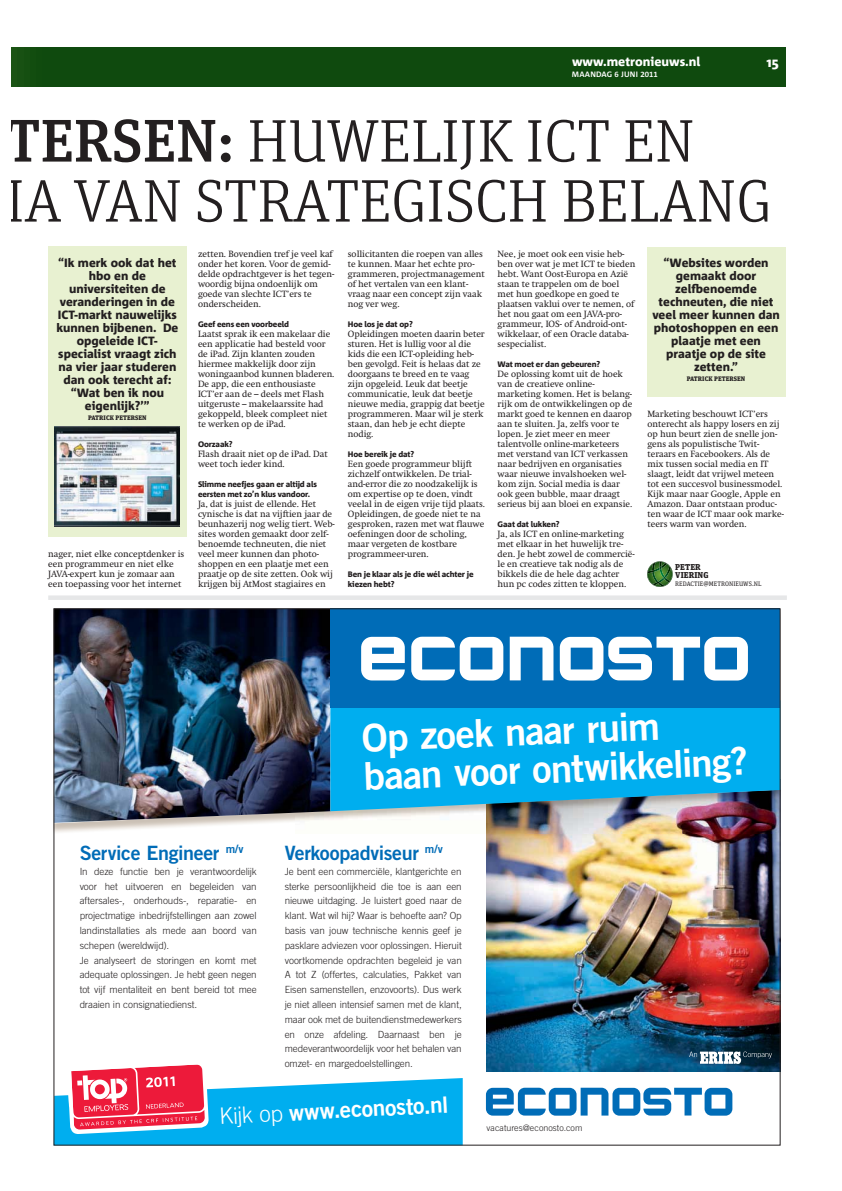
<style>
.page{position:relative;width:842px;height:1191px;background:#fff}
.page>*{position:absolute;margin:0;border:0;box-sizing:border-box;transform-origin:0 0}
.t1{font:300 60.1px/60px "Unit Slab Pro";letter-spacing:-.005em;color:#231f20}
.t2{font:38.5px/38.2px "Trade Gothic LT Std Bd 2";color:#fff}
.t3{font:22.7px "Trade Gothic LT Std Bd 2";color:#fff}
.t4{font:19.7px "Trade Gothic LT Std Bd 2";letter-spacing:-.015em;color:#006cb7}
.t5{font:800 13.5px "Corpid OT";color:#fff}
.t6{font:800 12.5px "Corpid OT";color:#fff}
.t7{font:800 12px/13px "Corpid OT";color:#231f20;text-align:center}
.t8{font:300 9.9px/14.8px "Trade Gothic LT Std";letter-spacing:-.01em;color:#231f20}
.t9{font:9px/10px "Metro Swift";color:#231f20}
.t10{font:300 8.9px "Trade Gothic LT Std";color:#231f20}
.t11{font:900 8.5px/8px "Unit Slab Pro";letter-spacing:.01em;color:#231f20}
.t12{font:800 8px/10px "Corpid OT";letter-spacing:-.015em;color:#231f20}
.t13{font:700 7.8px "Corpid OT";letter-spacing:.015em;color:#fff}
.t14{font:900 6.5px "Unit Slab Pro";letter-spacing:.01em;color:#231f20}
.t15{font:6.5px "Unit Slab Pro";letter-spacing:.01em;color:#231f20}
.s1{font-weight:500}
.s2{font-family:"Trade Gothic LT Std";font-weight:300}
</style>
<div class="page">
<div style="left:11px;top:47px;width:774px;height:40px;background:#0f4a0e"></div>
<img style="left:53px;top:608px;width:728px;height:538px">
<div style="left:48px;top:595px;width:739px;height:5px;background:#e6e7e8"></div>
<div style="left:48px;top:247px;width:139px;height:290px;background:#e8f1d1"></div>
<img style="left:55px;top:427px;width:125px;height:100px">
<div style="left:647px;top:247px;width:138px;height:150px;background:#e8f1d1"></div>
<svg style="left:647px;top:561px;width:26px;height:26px"></svg>
<h3 class="t6" style="left:572px;top:57px;width:130px">www.metronieuws.nl</h3>
<h3 class="t5" style="left:766px;top:57px;width:14px">15</h3>
<p class="t13" style="left:572px;top:71px;width:87px">MAANDAG 6 JUNI 2011</p>
<h1 class="t1" style="left:5px;top:111px;width:768px"><span class="s1">TERSEN:</span> HUWELIJK ICT EN<br>IA VAN STRATEGISCH BELANG</h1>
<h3 class="t7" style="left:56px;top:257px;width:124px">“Ik merk ook dat het hbo en de universiteiten de veranderingen in de<br>ICT-markt nauwelijks kunnen bijbenen. De opgeleide ICT&shy;specialist vraagt zich na vier jaar studeren dan ook terecht af: “Wat ben ik nou eigenlijk?’”</h3>
<p class="t14" style="left:88px;top:414px;width:60px">PATRICK PETERSEN</p>
<p class="t9" style="left:48px;top:550px;width:138px">nager, niet elke conceptdenker is een programmeur en niet elke<br>JAVA-expert kun je zomaar aan een toepassing voor het internet</p>
<p class="t9" style="left:198px;top:250px;width:138px">zetten. Bovendien tref je veel kaf onder het koren. Voor de gemid&shy;delde opdrachtgever is het tegen&shy;woordig bijna ondoenlijk om goede van slechte ICT’ers te onderscheiden.</p>
<p class="t12" style="left:198px;top:320px;width:93px">Geef eens een voorbeeld</p>
<p class="t9" style="left:198px;top:330px;width:138px">Laatst sprak ik een makelaar die een applicatie had besteld voor de iPad. Zijn klanten zouden<br>hier mee makkelijk door zijn woningaanbod kunnen bladeren.<br>De app, die een enthousiaste<br>ICT’er aan de – deels met Flash uitgeruste – makelaarssite had gekoppeld, bleek compleet niet te werken op de iPad.</p>
<p class="t12" style="left:198px;top:440px;width:36px">Oorzaak?</p>
<p class="t9" style="left:198px;top:450px;width:131px">Flash draait niet op de iPad. Dat weet toch ieder kind.</p>
<p class="t12" style="left:198px;top:480px;width:120px">Slimme neefjes gaan er altijd als eersten met zo’n klus vandoor.</p>
<p class="t9" style="left:198px;top:500px;width:138px">Ja, dat is juist de ellende. Het cynische is dat na vijftien jaar de beunhazerij nog welig tiert. Web&shy;sites worden gemaakt door zelf&shy;benoemde techneuten, die niet veel meer kunnen dan photo - shoppen en een plaatje met een praatje op de site zetten. Ook wij krijgen bij AtMost stagiaires en</p>
<p class="t9" style="left:348px;top:250px;width:138px">sollicitanten die roepen van alles te kunnen. Maar het echte pro - grammeren, projectmanagement of het vertalen van een klant - vraag naar een concept zijn vaak nog ver weg.</p>
<p class="t12" style="left:348px;top:320px;width:66px">Hoe los je dat op?</p>
<p class="t9" style="left:348px;top:330px;width:138px">Opleidingen moeten daarin beter sturen. Het is lullig voor al die kids die een ICT-opleiding heb - ben gevolgd. Feit is helaas dat ze doorgaans te breed en te vaag zijn opgeleid. Leuk dat beetje communicatie, leuk dat beetje nieuwe media, grappig dat beetje programmeren. Maar wil je sterk staan, dan heb je echt diepte nodig.</p>
<p class="t12" style="left:348px;top:450px;width:68px">Hoe bereik je dat?</p>
<p class="t9" style="left:348px;top:460px;width:139px">Een goede programmeur blijft zichzelf ontwikkelen. De trial&shy;and-error die zo noodzakelijk is om expertise op te doen, vindt veelal in de eigen vrije tijd plaats.<br>Opleidingen, de goede niet te na gesproken, razen met wat flauwe oefeningen door de scholing, maar vergeten de kostbare programmeer-uren.</p>
<p class="t12" style="left:348px;top:570px;width:127px">Ben je klaar als je die wél achter je kiezen hebt?</p>
<p class="t9" style="left:498px;top:250px;width:139px">Nee, je moet ook een visie heb - ben over wat je met ICT te bieden hebt. Want Oost-Europa en Azië staan te trappelen om de boel met hun goedkope en goed te plaatsen vaklui over te nemen, of het nou gaat om een JAVA-pro - grammeur, IOS- of Android-ont&shy;wikkelaar, of een Oracle databa&shy;sespecialist.</p>
<p class="t12" style="left:498px;top:360px;width:104px">Wat moet er dan gebeuren?</p>
<p class="t9" style="left:498px;top:370px;width:136px">De oplossing komt uit de hoek van de creatieve online&shy;marketing komen. Het is belang&shy;rijk om de ontwikkelingen op de markt goed te kennen en daarop aan te sluiten. Ja, zelfs voor te lopen. Je ziet meer en meer talentvolle online-marketeers met verstand van ICT verkassen naar bedrijven en organisaties waar nieuwe invalshoeken wel&shy;kom zijn. Social media is daar ook geen bubble, maar draagt serieus bij aan bloei en expansie.</p>
<p class="t12" style="left:498px;top:520px;width:63px">Gaat dat lukken?</p>
<p class="t9" style="left:498px;top:530px;width:139px">Ja, als ICT en online-marketing met elkaar in het huwelijk tre - den. Je hebt zowel de commercië&shy;le en creatieve tak nodig als de bikkels die de hele dag achter hun pc codes zitten te kloppen.</p>
<h3 class="t7" style="left:652px;top:257px;width:129px">“Websites worden gemaakt door zelfbenoemde techneuten, die niet veel meer kunnen dan photo shoppen en een plaatje met een praatje op de site zetten.”</h3>
<p class="t14" style="left:687px;top:375px;width:60px">PATRICK PETERSEN</p>
<p class="t9" style="left:647px;top:410px;width:138px">Marketing beschouwt ICT’ers onterecht als happy losers en zij op hun beurt zien de snelle jon&shy;gens als populistische Twit - teraars en Facebookers. Als de mix tussen social media en IT slaagt, leidt dat vrijwel meteen tot een succesvol businessmodel.<br>Kijk maar naar Google, Apple en<br>Amazon. Daar ontstaan produc&shy;ten waar de ICT maar ook marke&shy;teers warm van worden.</p>
<p class="t11" style="left:675px;top:563px;width:35px">PETER<br>VIERING</p>
<p class="t15" style="left:675px;top:580px;width:88px">REDACTIE@METRONIEUWS.NL</p>
<h2 class="t2" style="left:362px;top:721px;width:386px;rotate:-2deg">Op zoek naar ruim baan voor ontwikkeling?</h2>
<h3 class="t4" style="left:80px;top:846px;width:165px">Service Engineer <sup>m/v</sup></h3>
<p class="t8" style="left:80px;top:865px;width:179px">In deze functie ben je verantwoordelijk voor het uitvoeren en begeleiden van aftersales-, onderhouds-, reparatie- en projectmatige inbedrijfstellingen aan zowel landinstallaties als mede aan boord van schepen (wereldwijd).<br>Je analyseert de storingen en komt met adequate oplossingen. Je hebt geen negen tot vijf mentaliteit en bent bereid tot mee draaien in consignatiedienst.</p>
<h3 class="t4" style="left:285px;top:846px;width:160px">Verkoopadviseur <sup>m/v</sup></h3>
<p class="t8" style="left:285px;top:865px;width:179px;text-align:justify">Je bent een commerciële, klantgerichte en sterke persoonlijkheid die toe is aan een nieuwe uitdaging. Je luistert goed naar de klant. Wat wil hij? Waar is behoefte aan? Op basis van jouw technische kennis geef je pasklare adviezen voor oplossingen. Hieruit voortkomende opdrachten begeleid je van A tot Z (offertes, calculaties, Pakket van Eisen samenstellen, enzovoorts). Dus werk je niet alleen intensief samen met de klant, maar ook met de buitendienstmedewerkers en onze afdeling. Daarnaast ben je medeverantwoordelijk voor het behalen van omzet- en margedoelstellingen.</p>
<h3 class="t3" style="left:219px;top:1108px;width:231px;rotate:-3deg"><span class="s2">Kijk op</span> www.econosto.nl</h3>
<p class="t10" style="left:487px;top:1125px;width:97px">vacatures@econosto.com</p>
</div>
